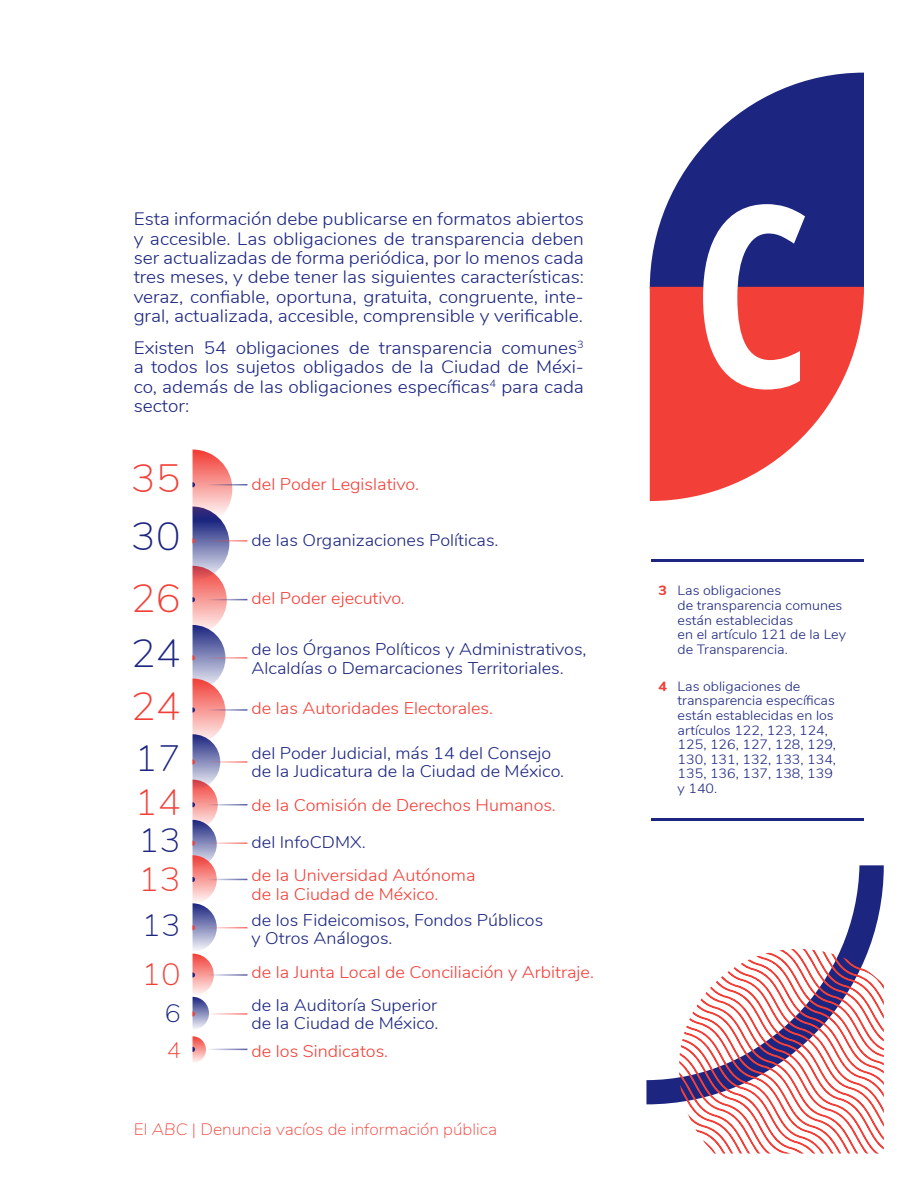
<style>
.page{position:relative;width:918px;height:1188px;background:#fff}
.page>*{position:absolute;margin:0;border:0;box-sizing:border-box;transform-origin:0 0}
.t1{font:700 252.6px "Open Sans Condensed";color:#fff}
.t2{font:200 39.45px "Nunito";color:#f24038;scale:1.06 1}
.t3{font:200 39.45px "Nunito";color:#1c2680;scale:1.06 1}
.t4{font:200 36.75px "Nunito";color:#1c2680;scale:1.06 1}
.t5{font:200 36.75px "Nunito";color:#f24038;scale:1.06 1}
.t6{font:200 33.9px "Nunito";color:#1c2680;scale:1.06 1}
.t7{font:200 33.9px "Nunito";color:#f24038;scale:1.06 1}
.t8{font:200 31.05px "Nunito";color:#1c2680;scale:1.06 1}
.t9{font:200 31.05px "Nunito";color:#f24038;scale:1.06 1}
.t10{font:200 25.35px "Nunito";color:#1c2680;scale:1.06 1}
.t11{font:200 22.5px "Nunito";color:#f24038;scale:1.06 1}
.t12{font:300 18px/19.5px "Nunito";color:#1c2680;text-align:justify;scale:1.06 1}
.t13{font:300 16.95px/18.3px "Nunito";color:#1c2680;scale:1.06 1}
.t14{font:300 16.95px/18.3px "Nunito";color:#f24038;scale:1.06 1}
.t15{font:200 16.5px "Nunito";color:#f24038;scale:1.06 1}
.t16{font:300 13.5px/14.5px "Nunito";color:#1c2680;scale:1.06 1}
.t17{font:800 13.5px "Nunito";color:#f24038;scale:1.06 1}
.s1{font-style:italic}
</style>
<div class="page">
<svg style="left:650px;top:73px;width:214px;height:214px;fill:#1c2680"></svg>
<svg style="left:650px;top:287px;width:214px;height:214px;fill:#f24038"></svg>
<svg style="left:646px;top:865px;width:238px;height:239px"></svg>
<svg style="left:679px;top:949px;width:205px;height:204px"></svg>
<hr style="left:651px;top:559px;width:213px;height:3px;background:#1c2680">
<hr style="left:651px;top:818px;width:213px;height:3px;background:#1c2680">
<hr style="left:201px;top:484px;width:46px;height:2px;background:#1c2680">
<hr style="left:201px;top:540px;width:46px;height:2px;background:#f24038">
<hr style="left:201px;top:599px;width:46px;height:1px;background:#1c2680">
<hr style="left:201px;top:657px;width:46px;height:2px;background:#f24038">
<hr style="left:201px;top:709px;width:46px;height:2px;background:#1c2680">
<hr style="left:201px;top:761px;width:46px;height:2px;background:#f24038">
<hr style="left:201px;top:804px;width:46px;height:2px;background:#1c2680">
<hr style="left:201px;top:842px;width:46px;height:2px;background:#f24038">
<hr style="left:201px;top:879px;width:46px;height:1px;background:#1c2680">
<hr style="left:201px;top:927px;width:46px;height:1px;background:#f24038">
<hr style="left:201px;top:974px;width:46px;height:2px;background:#1c2680">
<hr style="left:201px;top:1013px;width:46px;height:2px;background:#f24038">
<svg style="left:193px;top:450px;width:39px;height:579px"></svg>
<hr style="left:201px;top:1049px;width:46px;height:1px;background:#1c2680">
<svg style="left:193px;top:1036px;width:13px;height:27px"></svg>
<p class="t12" style="left:134px;top:208px;width:426px">Esta información debe publicarse en formatos abiertos y accesible. Las obligaciones de transparencia deben ser actualizadas de forma periódica, por lo menos cada tres meses, y debe tener las siguientes características: veraz, confiable, oportuna, gratuita, congruente, inte&shy;gral, actualizada, accesible, comprensible y verificable.</p>
<p class="t12" style="left:134px;top:337px;width:426px">Existen 54 obligaciones de transparencia comunes<sup>3 </sup>a todos los sujetos obligados de la Ciudad de Méxi&shy;co, además de las obligaciones específicas<sup>4</sup> para cada sector:</p>
<p class="t2" style="left:131px;top:450px;width:49px">35</p>
<p class="t3" style="left:131px;top:507px;width:49px">30</p>
<p class="t2" style="left:131px;top:570px;width:49px">26</p>
<p class="t3" style="left:131px;top:624px;width:49px">24</p>
<p class="t2" style="left:131px;top:678px;width:49px">24</p>
<p class="t4" style="left:134px;top:732px;width:45px">17</p>
<p class="t5" style="left:134px;top:775px;width:45px">14</p>
<p class="t6" style="left:138px;top:815px;width:42px">13</p>
<p class="t7" style="left:138px;top:854px;width:42px">13</p>
<p class="t8" style="left:142px;top:903px;width:39px">13</p>
<p class="t9" style="left:142px;top:951px;width:39px">10</p>
<p class="t10" style="left:165px;top:995px;width:17px">6</p>
<p class="t11" style="left:167px;top:1034px;width:15px">4</p>
<p class="t14" style="left:252px;top:474px;width:159px">del Poder Legislativo.</p>
<p class="t13" style="left:252px;top:530px;width:234px">de las Organizaciones Políticas.</p>
<p class="t14" style="left:252px;top:588px;width:146px">del Poder ejecutivo.</p>
<p class="t13" style="left:252px;top:639px;width:317px">de los Órganos Políticos y Administrativos,<br>Alcaldías o Demarcaciones Territoriales.</p>
<p class="t14" style="left:252px;top:698px;width:229px">de las Autoridades Electorales.</p>
<p class="t13" style="left:252px;top:743px;width:296px">del Poder Judicial, más 14 del Consejo de la Judicatura de la Ciudad de México.</p>
<p class="t14" style="left:252px;top:795px;width:289px">de la Comisión de Derechos Humanos.</p>
<p class="t13" style="left:252px;top:832px;width:109px">del InfoCDMX.</p>
<p class="t14" style="left:252px;top:865px;width:213px">de la Universidad Autónoma de la Ciudad de México.</p>
<p class="t13" style="left:252px;top:910px;width:277px">de los Fideicomisos, Fondos Públicos y Otros Análogos.</p>
<p class="t14" style="left:252px;top:962px;width:324px">de la Junta Local de Conciliación y Arbitraje.</p>
<p class="t13" style="left:252px;top:995px;width:178px">de la Auditoría Superior de la Ciudad de México.</p>
<p class="t14" style="left:252px;top:1041px;width:130px">de los Sindicatos.</p>
<p class="t15" style="left:134px;top:1117px;width:344px">El <span class="s1">ABC</span> | Denuncia vacíos de información pública</p>
<p class="t1" style="left:693px;top:119px;width:118px">C</p>
<p class="t17" style="left:659px;top:581px;width:10px">3</p>
<p class="t17" style="left:659px;top:676px;width:10px">4</p>
<p class="t16" style="left:678px;top:583px;width:160px">Las obligaciones<br>de transparencia comunes están establecidas<br>en el artículo 121 de la Ley de Transparencia.</p>
<p class="t16" style="left:678px;top:678px;width:151px">Las obligaciones de transparencia específicas están establecidas en los artículos 122, 123, 124,<br>125, 126, 127, 128, 129,<br>130, 131, 132, 133, 134,<br>135, 136, 137, 138, 139 y 140.</p>
</div>
